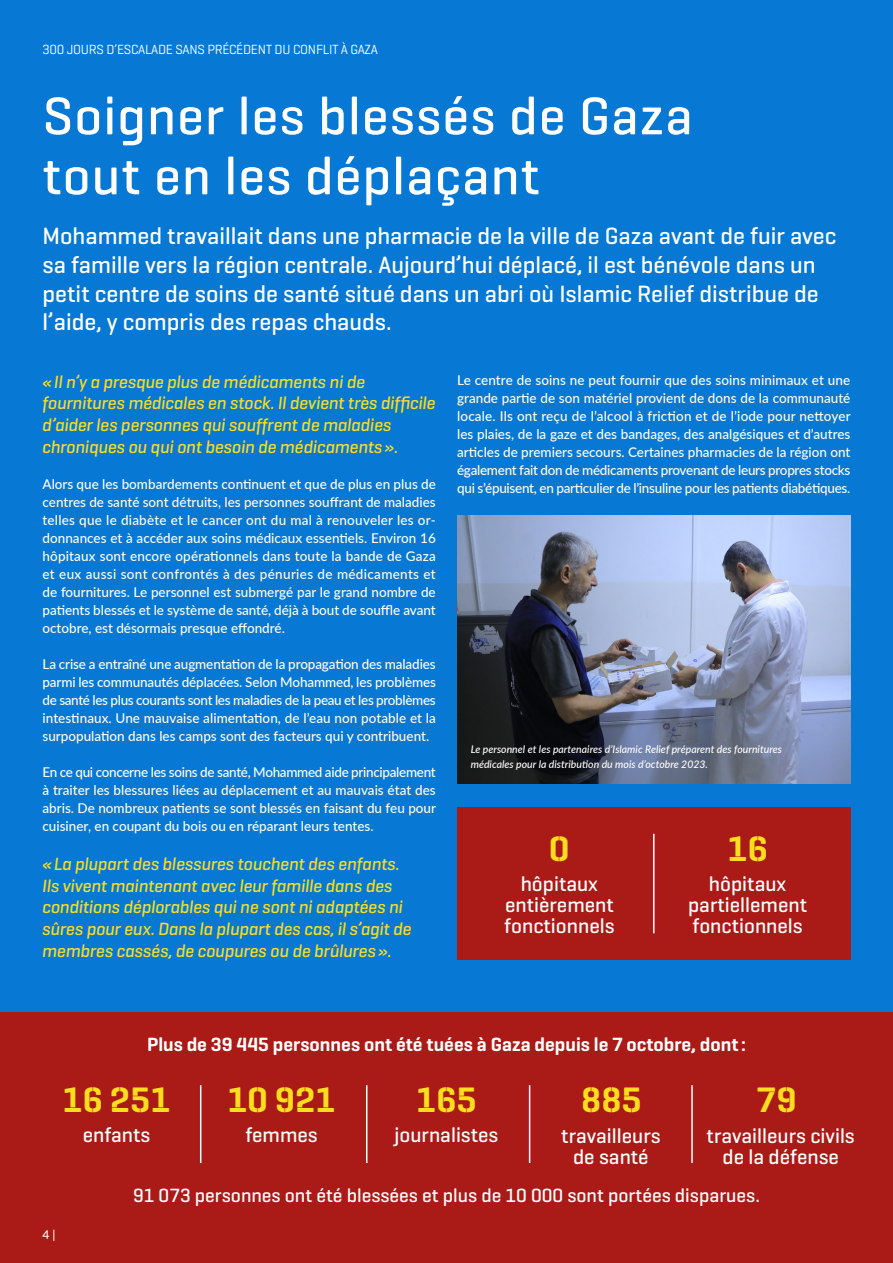
<style>
.page{position:relative;width:893px;height:1263px;background:#fff}
.page>*{position:absolute;margin:0;border:0;box-sizing:border-box;transform-origin:0 0}
.t1{font:500 54px/60px "Geogrotesque";letter-spacing:.02em;color:#fff}
.t2{font:600 36px "Geogrotesque Stencil A";color:#fcde1e}
.t3{font:500 24px/28.8px "Geogrotesque";color:#fff}
.t4{font:500 21px/21px "Geogrotesque";color:#fff;text-align:center}
.t5{font:500 19.5px "Geogrotesque";color:#fff}
.t6{font:600 19.5px "Geogrotesque";color:#fff}
.t7{font:italic 500 18px/21.6px "Geogrotesque";letter-spacing:-.01em;color:#fcde1e}
.txt_courant{font:500 13.5px/18px "Lato";color:#fff;text-align:justify}
.t8{font:13.5px "Geogrotesque";letter-spacing:-.02em;color:#fff}
.t9{font:500 12px "Lato";color:#fff}
.t10{font:italic 500 10.5px/15px "Lato";color:#fff}
</style>
<div class="page">
<div style="left:0;top:0;width:893px;height:1012px;background:#0778d4"></div>
<img style="left:457px;top:516px;width:393px;height:267px">
<div style="left:0;top:1012px;width:893px;height:251px;background:#aa1b18"></div>
<div style="left:457px;top:807px;width:393px;height:153px;background:#aa1b18"></div>
<hr style="left:200px;top:1085px;width:1px;height:78px;background:#fff">
<hr style="left:366px;top:1085px;width:1px;height:78px;background:#fff">
<hr style="left:529px;top:1085px;width:1px;height:78px;background:#fff">
<hr style="left:691px;top:1085px;width:2px;height:78px;background:#fff">
<hr style="left:653px;top:834px;width:1px;height:99px;background:#fff">
<p class="t8" style="left:43px;top:41px;width:337px">300 JOURS D’ESCALADE SANS PRÉCÉDENT DU CONFLIT À GAZA</p>
<p class="t1" style="left:43px;top:85px;width:652px">Soigner les blessés de Gaza tout en les déplaçant</p>
<p class="t3" style="left:43px;top:221px;width:795px">Mohammed travaillait dans une pharmacie de la ville de Gaza avant de fuir avec sa famille vers la région centrale. Aujourd’hui déplacé, il est bénévole dans un petit centre de soins de santé situé dans un abri où Islamic Relief distribue de l’aide, y compris des repas chauds.</p>
<p class="t7" style="left:43px;top:370px;width:395px">«Il n’y a presque plus de médicaments ni de fournitures médicales en stock. Il devient très difficile d’aider les personnes qui souffrent de maladies chroniques ou qui ont besoin de médicaments».</p>
<p class="txt_courant" style="left:43px;top:474px;width:395px">Alors que les bombardements continuent et que de plus en plus de centres de santé sont détruits, les personnes souffrant de maladies telles que le diabète et le cancer ont du mal à renouveler les or&shy;donnances et à accéder aux soins médicaux essentiels. Environ 16 hôpitaux sont encore opérationnels dans toute la bande de Gaza et eux aussi sont confrontés à des pénuries de médicaments et de fournitures. Le personnel est submergé par le grand nombre de patients blessés et le système de santé, déjà à bout de souffle avant octobre, est désormais presque effondré.</p>
<p class="txt_courant" style="left:43px;top:654px;width:395px">La crise a entraîné une augmentation de la propagation des maladies parmi les communautés déplacées. Selon Mohammed, les problèmes de santé les plus courants sont les maladies de la peau et les problèmes intestinaux. Une mauvaise alimentation, de l’eau non potable et la surpopulation dans les camps sont des facteurs qui y contribuent.</p>
<p class="txt_courant" style="left:43px;top:762px;width:395px">En ce qui concerne les soins de santé, Mohammed aide principalement à traiter les blessures liées au déplacement et au mauvais état des abris. De nombreux patients se sont blessés en faisant du feu pour cuisiner, en coupant du bois ou en réparant leurs tentes.</p>
<p class="t7" style="left:43px;top:853px;width:371px">«La plupart des blessures touchent des enfants.<br>Ils vivent maintenant avec leur famille dans des conditions déplorables qui ne sont ni adaptées ni sûres pour eux. Dans la plupart des cas, il s’agit de membres cassés, de coupures ou de brûlures».</p>
<p class="txt_courant" style="left:457px;top:371px;width:395px">Le centre de soins ne peut fournir que des soins minimaux et une grande partie de son matériel provient de dons de la communauté locale. Ils ont reçu de l’alcool à friction et de l’iode pour nettoyer les plaies, de la gaze et des bandages, des analgésiques et d’autres articles de premiers secours. Certaines pharmacies de la région ont également fait don de médicaments provenant de leurs propres stocks qui s’épuisent, en particulier de l’insuline pour les patients diabétiques.</p>
<p class="t10" style="left:471px;top:741px;width:313px">Le personnel et les partenaires d’Islamic Relief préparent des fournitures médicales pour la distribution du mois d’octobre 2023.</p>
<p class="t2" style="left:549px;top:826px;width:22px">0</p>
<p class="t4" style="left:504px;top:873px;width:112px">hôpitaux entièrement fonctionnels</p>
<p class="t2" style="left:727px;top:826px;width:42px">16</p>
<p class="t4" style="left:688px;top:873px;width:121px">hôpitaux partiellement fonctionnels</p>
<p class="t6" style="left:147px;top:1032px;width:600px">Plus de 39 445 personnes ont été tuées à Gaza depuis le 7 octobre, dont:</p>
<p class="t2" style="left:62px;top:1077px;width:110px">16 251</p>
<p class="t4" style="left:83px;top:1124px;width:69px">enfants</p>
<p class="t2" style="left:227px;top:1077px;width:110px">10 921</p>
<p class="t4" style="left:245px;top:1124px;width:74px">femmes</p>
<p class="t2" style="left:416px;top:1077px;width:62px">165</p>
<p class="t4" style="left:395px;top:1124px;width:105px">journalistes</p>
<p class="t2" style="left:581px;top:1077px;width:62px">885</p>
<p class="t2" style="left:756px;top:1077px;width:42px">79</p>
<p class="t4" style="left:561px;top:1124px;width:101px">travailleurs</p>
<p class="t4" style="left:573px;top:1145px;width:77px">de santé</p>
<p class="t4" style="left:707px;top:1124px;width:150px">travailleurs civils</p>
<p class="t4" style="left:722px;top:1145px;width:118px">de la défense</p>
<p class="t9" style="left:43px;top:1226px;width:15px">4 |</p>
<p class="t5" style="left:133px;top:1183px;width:628px">91 073 personnes ont été blessées et plus de 10 000 sont portées disparues.</p>
</div>
